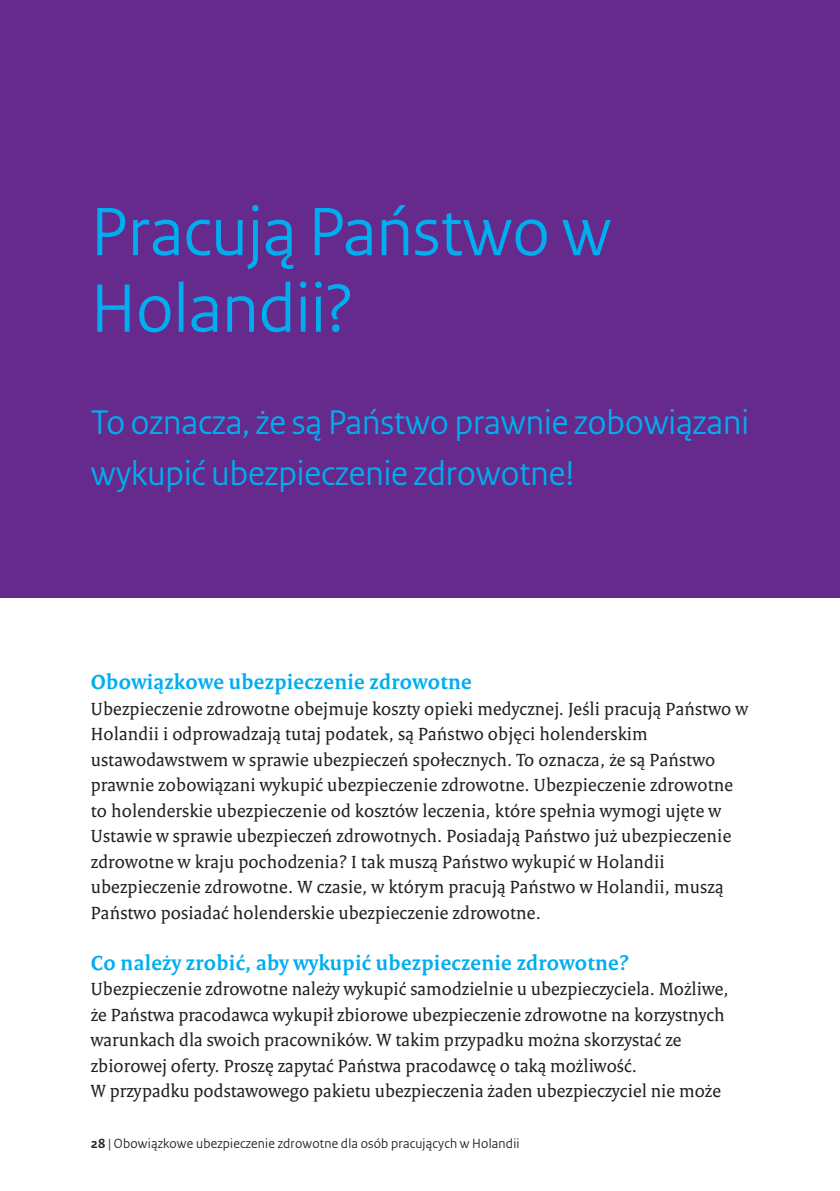
<style>
.page{position:relative;width:840px;height:1191px;background:#fff}
.page>*{position:absolute;margin:0;border:0;box-sizing:border-box;transform-origin:0 0}
.t1{font:72px/76.6px "Rijksoverheid Sans";color:#00aeef}
.t2{font:36px/51px "Rijksoverheid Sans";color:#00aeef}
.t3{font:700 22px "Rijksoverheid Serif";letter-spacing:.015em;color:#00aeef}
.t4{font:19px/25.6px "Rijksoverheid Serif";letter-spacing:.01em;color:#231f20}
.t5{font:14px "Rijksoverheid Sans";letter-spacing:.015em;color:#231f20}
.s1{font-weight:700}
</style>
<div class="page">
<div style="left:0;top:0;width:839px;height:597px;background:#662a8d"></div>
<h1 class="t1" style="left:91px;top:194px;width:522px">Pracują Państwo w<br>Holandii?</h1>
<h2 class="t2" style="left:91px;top:397px;width:659px">To oznacza, że są Państwo prawnie zobowiązani wykupić ubezpieczenie zdrowotne!</h2>
<p class="t3" style="left:91px;top:668px;width:382px">Obowiązkowe ubezpieczenie zdrowotne</p>
<p class="t4" style="left:91px;top:695px;width:658px">Ubezpieczenie zdrowotne obejmuje koszty opieki medycznej. Jeśli pracują Państwo w Holandii i odprowadzają tutaj podatek, są Państwo objęci holenderskim ustawodawstwem w sprawie ubezpieczeń społecznych. To oznacza, że są Państwo prawnie zobowiązani wykupić ubezpieczenie zdrowotne. Ubezpieczenie zdrowotne to holenderskie ubezpieczenie od kosztów leczenia, które spełnia wymogi ujęte w Ustawie w sprawie ubezpieczeń zdrowotnych. Posiadają Państwo już ubezpieczenie zdrowotne w kraju pochodzenia? I tak muszą Państwo wykupić w Holandii ubezpieczenie zdrowotne. W czasie, w którym pracują Państwo w Holandii, muszą Państwo posiadać holenderskie ubezpieczenie zdrowotne.</p>
<p class="t3" style="left:91px;top:949px;width:539px">Co należy zrobić, aby wykupić ubezpieczenie zdrowotne?</p>
<p class="t4" style="left:91px;top:976px;width:639px">Ubezpieczenie zdrowotne należy wykupić samodzielnie u ubezpieczyciela. Możliwe, że Państwa pracodawca wykupił zbiorowe ubezpieczenie zdrowotne na korzystnych warunkach dla swoich pracowników. W takim przypadku można skorzystać ze zbiorowej oferty. Proszę zapytać Państwa pracodawcę o taką możliwość.<br>W przypadku podstawowego pakietu ubezpieczenia żaden ubezpieczyciel nie może</p>
<p class="t5" style="left:91px;top:1135px;width:430px"><span class="s1">28</span> | Obowiązkowe ubezpieczenie zdrowotne dla osób pracujących w Holandii</p>
</div>
